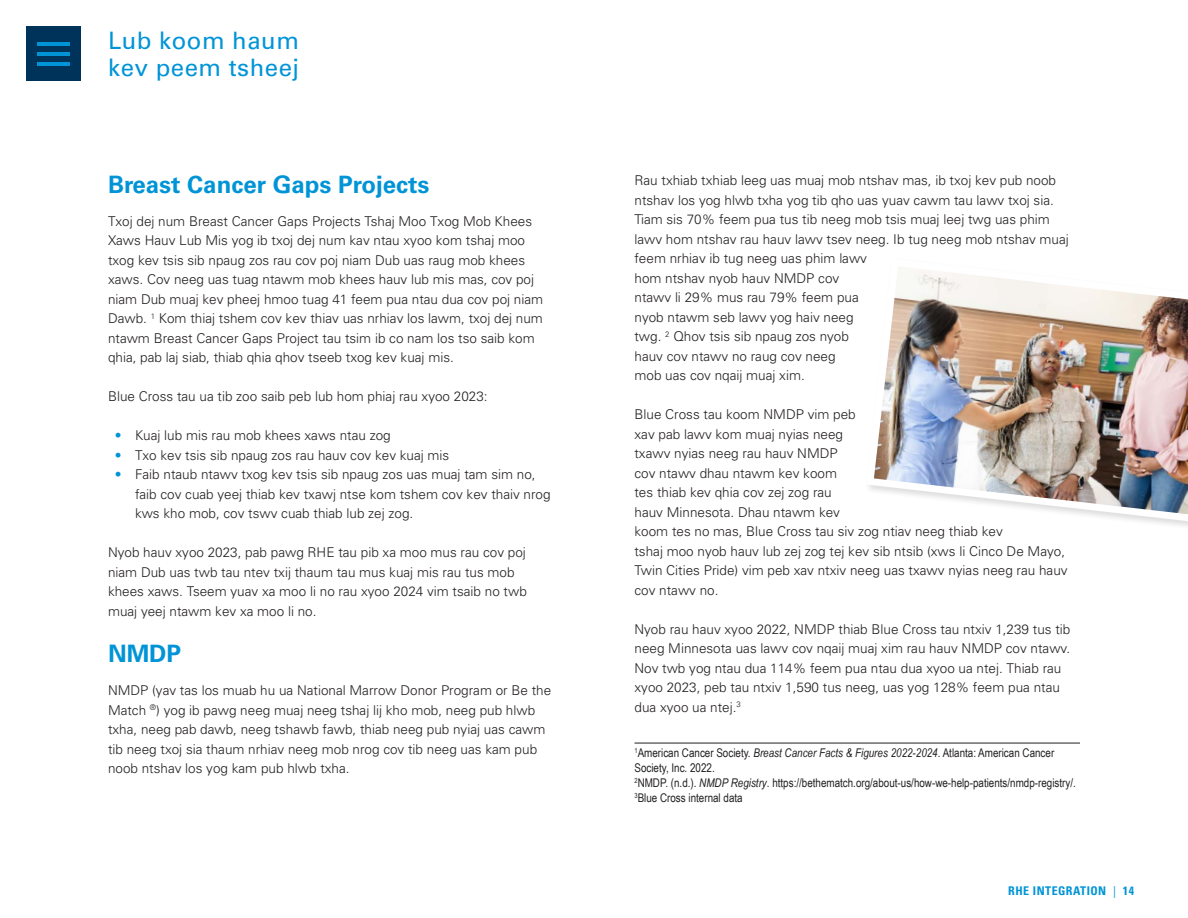
<style>
.page{position:relative;width:1188px;height:918px;background:#fff}
.page>*{position:absolute;margin:0;border:0;box-sizing:border-box;transform-origin:0 0}
.H3-BlueSentenceCase{font:700 24px "Univers LT Std";color:#0094d7}
.TOC-Title{font:24px/27px "Univers LT Std";letter-spacing:.02em;color:#0094d7}
.Body-left_justified{font:300 13.5px/19.5px "Univers";color:#231f20}
.Body-left_justified-2{font:12px/15px "Arial Narrow";color:#231f20}
.t1{font:700 condensed 12px "Univers";letter-spacing:.04em;color:#0094d7}
.s1{color:#0094d7}
.s2{font-style:italic}
.s3{font-weight:400}
</style>
<div class="page">
<hr style="left:634px;top:743px;width:446px;height:1px;background:#231f20">
<img style="left:868px;top:267px;width:320px;height:259px">
<div style="left:27px;top:27px;width:54px;height:54px;background:#003359"></div>
<hr style="left:38px;top:42px;width:32px;height:4px;background:#0094d7">
<hr style="left:38px;top:52px;width:32px;height:4px;background:#0094d7">
<hr style="left:38px;top:62px;width:32px;height:4px;background:#0094d7">
<p class="TOC-Title" style="left:108px;top:27px;width:193px">Lub koom haum kev peem tsheej</p>
<p class="H3-BlueSentenceCase" style="left:108px;top:170px;width:323px">Breast Cancer Gaps Projects</p>
<p class="Body-left_justified" style="left:108px;top:211px;width:437px">Txoj dej num Breast Cancer Gaps Projects Tshaj Moo Txog Mob Khees Xaws Hauv Lub Mis yog ib txoj dej num kav ntau xyoo kom tshaj moo txog kev tsis sib npaug zos rau cov poj niam Dub uas raug mob khees xaws. Cov neeg uas tuag ntawm mob khees hauv lub mis mas, cov poj niam Dub muaj kev pheej hmoo tuag 41 feem pua ntau dua cov poj niam Dawb. <sup>1</sup> Kom thiaj tshem cov kev thiav uas nrhiav los lawm, txoj dej num ntawm Breast Cancer Gaps Project tau tsim ib co nam los tso saib kom qhia, pab laj siab, thiab qhia qhov tseeb txog kev kuaj mis.</p>
<p class="Body-left_justified" style="left:108px;top:387px;width:381px">Blue Cross tau ua tib zoo saib peb lub hom phiaj rau xyoo 2023:</p>
<p class="Body-left_justified" style="left:115px;top:426px;width:278px"><span class="s1">•</span> Kuaj lub mis rau mob khees xaws ntau zog</p>
<p class="Body-left_justified" style="left:115px;top:445px;width:336px"><span class="s1">•</span> Txo kev tsis sib npaug zos rau hauv cov kev kuaj mis</p>
<p class="Body-left_justified" style="left:135px;top:465px;width:417px;text-indent:-20px"><span class="s1">•</span> Faib ntaub ntawv txog kev tsis sib npaug zos uas muaj tam sim no, faib cov cuab yeej thiab kev txawj ntse kom tshem cov kev thaiv nrog kws kho mob, cov tswv cuab thiab lub zej zog.</p>
<p class="Body-left_justified" style="left:108px;top:543px;width:420px">Nyob hauv xyoo 2023, pab pawg RHE tau pib xa moo mus rau cov poj niam Dub uas twb tau ntev txij thaum tau mus kuaj mis rau tus mob khees xaws. Tseem yuav xa moo li no rau xyoo 2024 vim tsaib no twb muaj yeej ntawm kev xa moo li no.</p>
<p class="H3-BlueSentenceCase" style="left:108px;top:640px;width:75px">NMDP</p>
<p class="Body-left_justified" style="left:108px;top:681px;width:445px">NMDP (yav tas los muab hu ua National Marrow Donor Program or Be the Match <sup>®</sup>) yog ib pawg neeg muaj neeg tshaj lij kho mob, neeg pub hlwb txha, neeg pab dawb, neeg tshawb fawb, thiab neeg pub nyiaj uas cawm tib neeg txoj sia thaum nrhiav neeg mob nrog cov tib neeg uas kam pub noob ntshav los yog kam pub hlwb txha.</p>
<p class="Body-left_justified" style="left:634px;top:171px;width:436px">Rau txhiab txhiab leeg uas muaj mob ntshav mas, ib txoj kev pub noob ntshav los yog hlwb txha yog tib qho uas yuav cawm tau lawv txoj sia.<br>Tiam sis 70% feem pua tus tib neeg mob tsis muaj leej twg uas phim lawv hom ntshav rau hauv lawv tsev neeg. Ib tug neeg mob ntshav muaj feem nrhiav ib tug neeg uas phim lawv<br>hom ntshav nyob hauv NMDP cov<br>ntawv li 29% mus rau 79% feem pua<br>nyob ntawm seb lawv yog haiv neeg<br>twg. <sup>2</sup> Qhov tsis sib npaug zos nyob<br>hauv cov ntawv no raug cov neeg<br>mob uas cov nqaij muaj xim.</p>
<p class="Body-left_justified" style="left:635px;top:405px;width:435px">Blue Cross tau koom NMDP vim peb<br>xav pab lawv kom muaj nyias neeg<br>txawv nyias neeg rau hauv NMDP<br>cov ntawv dhau ntawm kev koom<br>tes thiab kev qhia cov zej zog rau<br>hauv Minnesota. Dhau ntawm kev<br>koom tes no mas, Blue Cross tau siv zog ntiav neeg thiab kev<br>tshaj moo nyob hauv lub zej zog tej kev sib ntsib (xws li Cinco De Mayo, Twin Cities Pride) vim peb xav ntxiv neeg uas txawv nyias neeg rau hauv cov ntawv no.</p>
<p class="Body-left_justified" style="left:635px;top:619px;width:437px">Nyob rau hauv xyoo 2022, NMDP thiab Blue Cross tau ntxiv 1,239 tus tib neeg Minnesota uas lawv cov nqaij muaj xim rau hauv NMDP cov ntawv.<br>Nov twb yog ntau dua 114% feem pua ntau dua xyoo ua ntej. Thiab rau xyoo 2023, peb tau ntxiv 1,590 tus neeg, uas yog 128% feem pua ntau dua xyoo ua ntej.<sup>3</sup></p>
<p class="Body-left_justified-2" style="left:634px;top:745px;width:421px"><sup>1</sup>American Cancer Society. <span class="s2">Breast Cancer Facts &amp; Figures 2022-2024</span>. Atlanta: American Cancer<br>Society, Inc. 2022.</p>
<p class="Body-left_justified-2" style="left:634px;top:775px;width:443px"><sup>2</sup>NMDP. (n.d.). <span class="s2">NMDP Registry</span>. https://bethematch.org/about-us/how-we-help-patients/nmdp-registry/.</p>
<p class="Body-left_justified-2" style="left:634px;top:790px;width:110px"><sup>3</sup>Blue Cross internal data</p>
<p class="t1" style="left:1008px;top:884px;width:127px">RHE INTEGRATION <span class="s3">|</span> 14</p>
</div>
